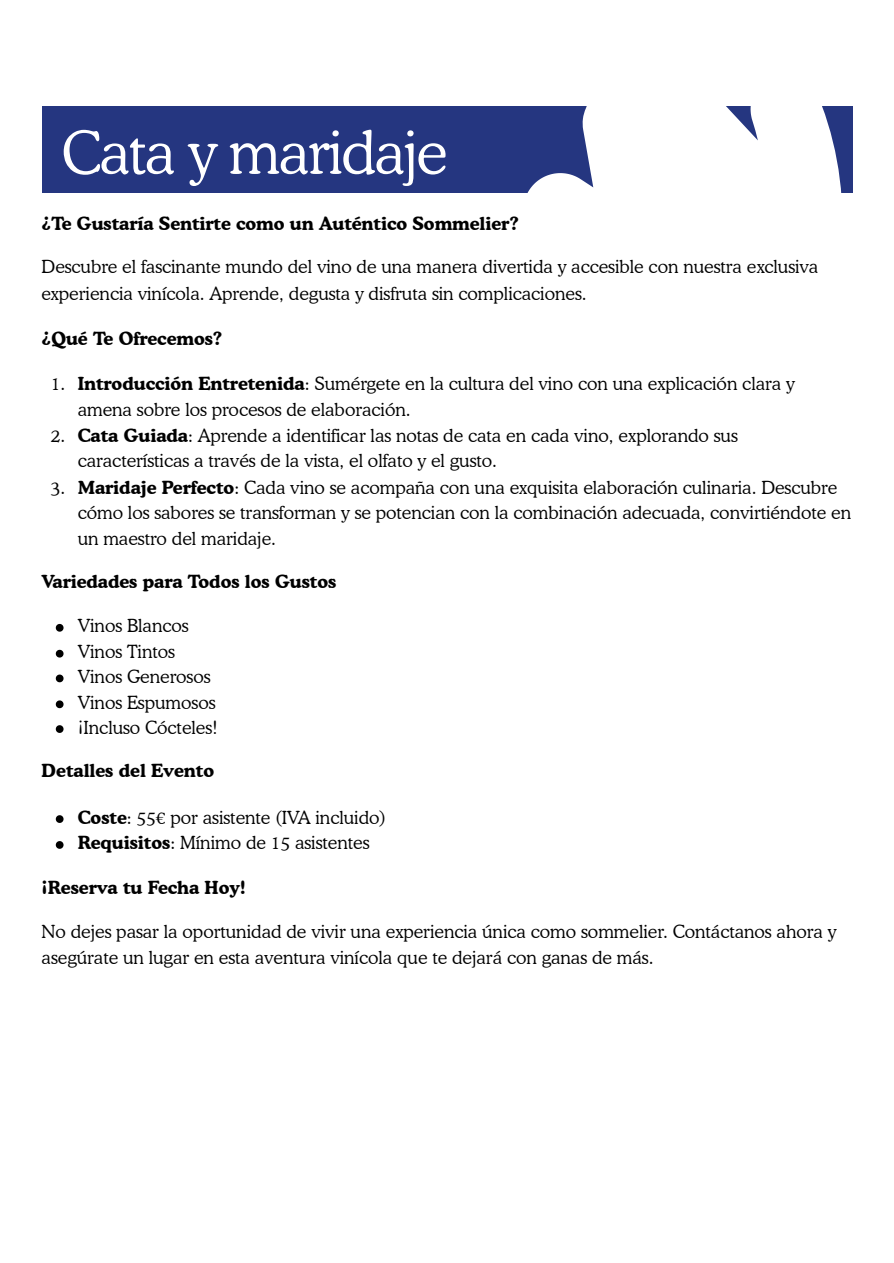
<style>
.page{position:relative;width:894px;height:1263px;background:#fff}
.page>*{position:absolute;margin:0;border:0;box-sizing:border-box;transform-origin:0 0}
.t1{font:300 59.4px "Cooper BT";letter-spacing:-.03em;color:#fff}
.t2{font:300 18px/25.3px "Cooper BT";color:#000}
.t3{font:700 18px "Cooper BT";color:#000}
.s1{font-weight:700}
</style>
<div class="page">
<div style="left:42px;top:106px;width:810px;height:86px;background:#253680"></div>
<svg style="left:528px;top:106px;width:314px;height:86px"></svg>
<svg style="left:56px;top:624px;width:7px;height:8px"></svg>
<svg style="left:56px;top:650px;width:7px;height:7px"></svg>
<svg style="left:56px;top:675px;width:7px;height:7px"></svg>
<svg style="left:56px;top:700px;width:7px;height:8px"></svg>
<svg style="left:56px;top:725px;width:7px;height:8px"></svg>
<svg style="left:56px;top:815px;width:7px;height:8px"></svg>
<svg style="left:56px;top:841px;width:7px;height:8px"></svg>
<p class="t1" style="left:61px;top:117px;width:388px">Cata y maridaje</p>
<h1 class="t3" style="left:42px;top:212px;width:479px">¿Te Gustaría Sentirte como un Auténtico Sommelier?</h1>
<p class="t2" style="left:42px;top:253px;width:778px;line-height:27px">Descubre el fascinante mundo del vino de una manera divertida y accesible con nuestra exclusiva experiencia vinícola. Aprende, degusta y disfruta sin complicaciones.</p>
<h1 class="t3" style="left:42px;top:328px;width:182px">¿Qué Te Ofrecemos?</h1>
<p class="t2" style="left:78px;top:371px;width:718px;line-height:26px;text-indent:-27px">1. <span class="s1">Introducción Entretenida</span>: Sumérgete en la cultura del vino con una explicación clara y amena sobre los procesos de elaboración.</p>
<p class="t2" style="left:78px;top:423px;width:661px;line-height:24.8px;text-indent:-27px">2. <span class="s1">Cata Guiada</span>: Aprende a identificar las notas de cata en cada vino, explorando sus características a través de la vista, el olfato y el gusto.</p>
<p class="t2" style="left:78px;top:475px;width:774px;text-indent:-27px">3. <span class="s1">Maridaje Perfecto</span>: Cada vino se acompaña con una exquisita elaboración culinaria. Descubre cómo los sabores se transforman y se potencian con la combinación adecuada, convirtiéndote en un maestro del maridaje.</p>
<h1 class="t3" style="left:42px;top:571px;width:296px">Variedades para Todos los Gustos</h1>
<p class="t2" style="left:78px;top:613px;width:112px">Vinos Blancos</p>
<p class="t2" style="left:78px;top:639px;width:99px">Vinos Tintos</p>
<p class="t2" style="left:78px;top:664px;width:134px">Vinos Generosos</p>
<p class="t2" style="left:78px;top:690px;width:139px">Vinos Espumosos</p>
<p class="t2" style="left:78px;top:714px;width:142px">¡Incluso Cócteles!</p>
<h1 class="t3" style="left:42px;top:760px;width:174px">Detalles del Evento</h1>
<p class="t2" style="left:78px;top:804px;width:310px"><span class="s1">Coste</span>: 55€ por asistente (IVA incluido)</p>
<p class="t2" style="left:78px;top:830px;width:293px"><span class="s1">Requisitos</span>: Mínimo de 15 asistentes</p>
<h1 class="t3" style="left:42px;top:877px;width:206px">¡Reserva tu Fecha Hoy!</h1>
<p class="t2" style="left:42px;top:919px;width:796px;line-height:25.8px">No dejes pasar la oportunidad de vivir una experiencia única como sommelier. Contáctanos ahora y asegúrate un lugar en esta aventura vinícola que te dejará con ganas de más.</p>
</div>
